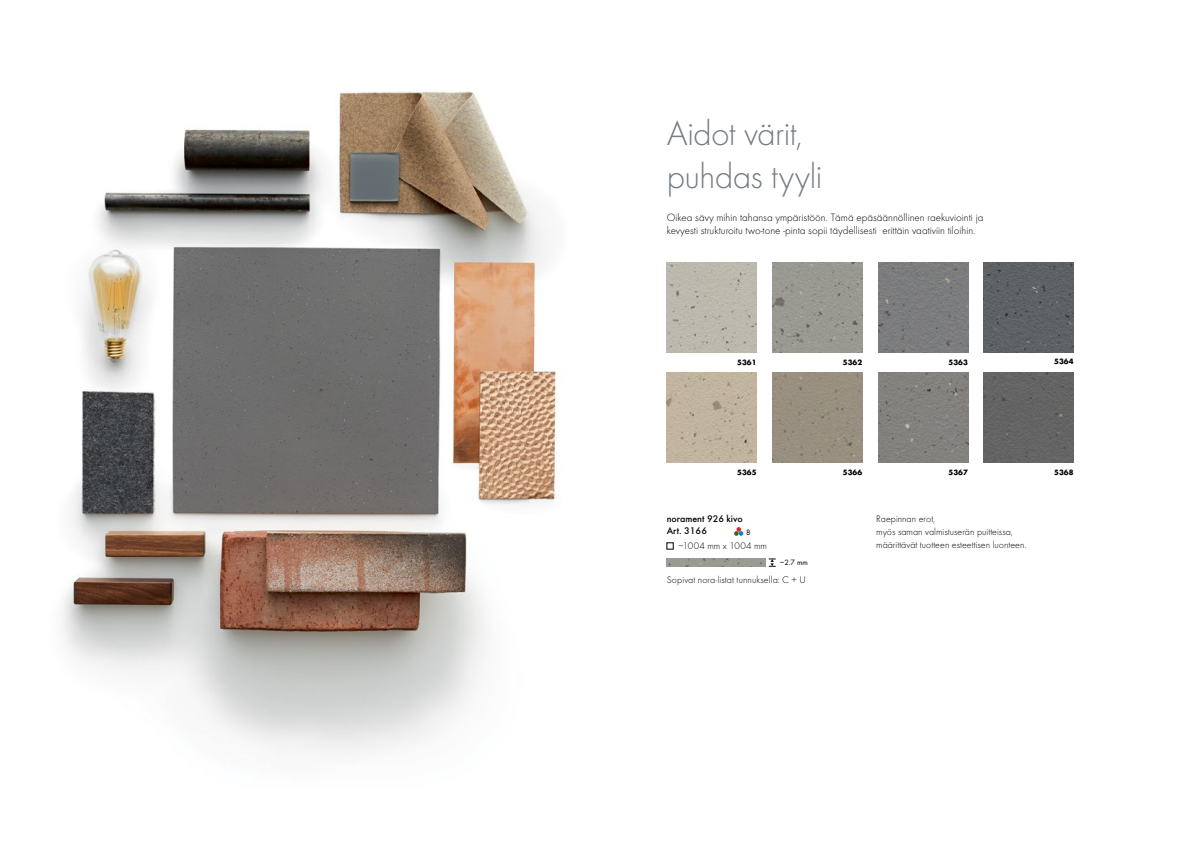
<style>
.page{position:relative;width:1183px;height:842px;background:#fff}
.page>*{position:absolute;margin:0;border:0;box-sizing:border-box;transform-origin:0 0}
.t1{font:300 36px/43.2px "Futura";letter-spacing:-.02em;color:#757e84}
.t2{font:300 11px/13px "Futura";color:#000}
.t3{font:300 10px/13px "Futura";color:#000}
.t4{font:500 10px/12px "Futura";color:#000}
.t5{font:700 8px "Futura";color:#000}
.t6{font:8px "Futura Boo";color:#000}
</style>
<div class="page">
<img style="left:62px;top:91px;width:494px;height:662px">
<div style="left:772px;top:262px;width:90px;height:90px;background:#999991"></div>
<div style="left:666px;top:262px;width:90px;height:90px;background:#bcb8ad"></div>
<div style="left:983px;top:373px;width:90px;height:90px;background:#646464"></div>
<img style="left:878px;top:373px;width:89px;height:90px">
<img style="left:878px;top:262px;width:89px;height:90px">
<img style="left:983px;top:262px;width:90px;height:90px">
<img style="left:666px;top:373px;width:90px;height:90px">
<div style="left:772px;top:373px;width:90px;height:90px;background:#988f80"></div>
<svg style="left:734px;top:527px;width:9px;height:9px"></svg>
<svg style="left:768px;top:559px;width:7px;height:8px"></svg>
<img style="left:666px;top:559px;width:99px;height:7px">
<h1 class="t1" style="left:666px;top:111px;width:157px">Aidot värit, puhdas tyyli</h1>
<p class="t2" style="left:666px;top:211px;width:318px">Oikea sävy mihin tahansa ympäristöön. Tämä epäsäännöllinen raekuviointi ja kevyesti strukturoitu two-tone -pinta sopii täydellisesti erittäin vaativiin tiloihin.</p>
<p class="t5" style="left:737px;top:357px;width:21px">5361</p>
<p class="t5" style="left:842px;top:357px;width:21px">5362</p>
<p class="t5" style="left:948px;top:357px;width:21px">5363</p>
<p class="t5" style="left:1053px;top:356px;width:21px">5364</p>
<p class="t5" style="left:737px;top:467px;width:21px">5365</p>
<p class="t5" style="left:842px;top:467px;width:21px">5366</p>
<p class="t5" style="left:948px;top:467px;width:21px">5367</p>
<p class="t5" style="left:1053px;top:467px;width:21px">5368</p>
<p class="t4" style="left:666px;top:513px;width:78px">norament 926 kivo<br>Art. 3166</p>
<p class="t3" style="left:678px;top:540px;width:90px">∼1004 mm x 1004 mm</p>
<p class="t6" style="left:746px;top:528px;width:6px">8</p>
<p class="t6" style="left:779px;top:558px;width:29px">∼2.7 mm</p>
<p class="t3" style="left:666px;top:573px;width:141px">Sopivat nora-listat tunnuksella: C + U</p>
<p class="t3" style="left:875px;top:513px;width:152px">Raepinnan erot,<br>myös saman valmistuserän puitteissa, määrittävät tuotteen esteettisen luonteen.</p>
</div>
